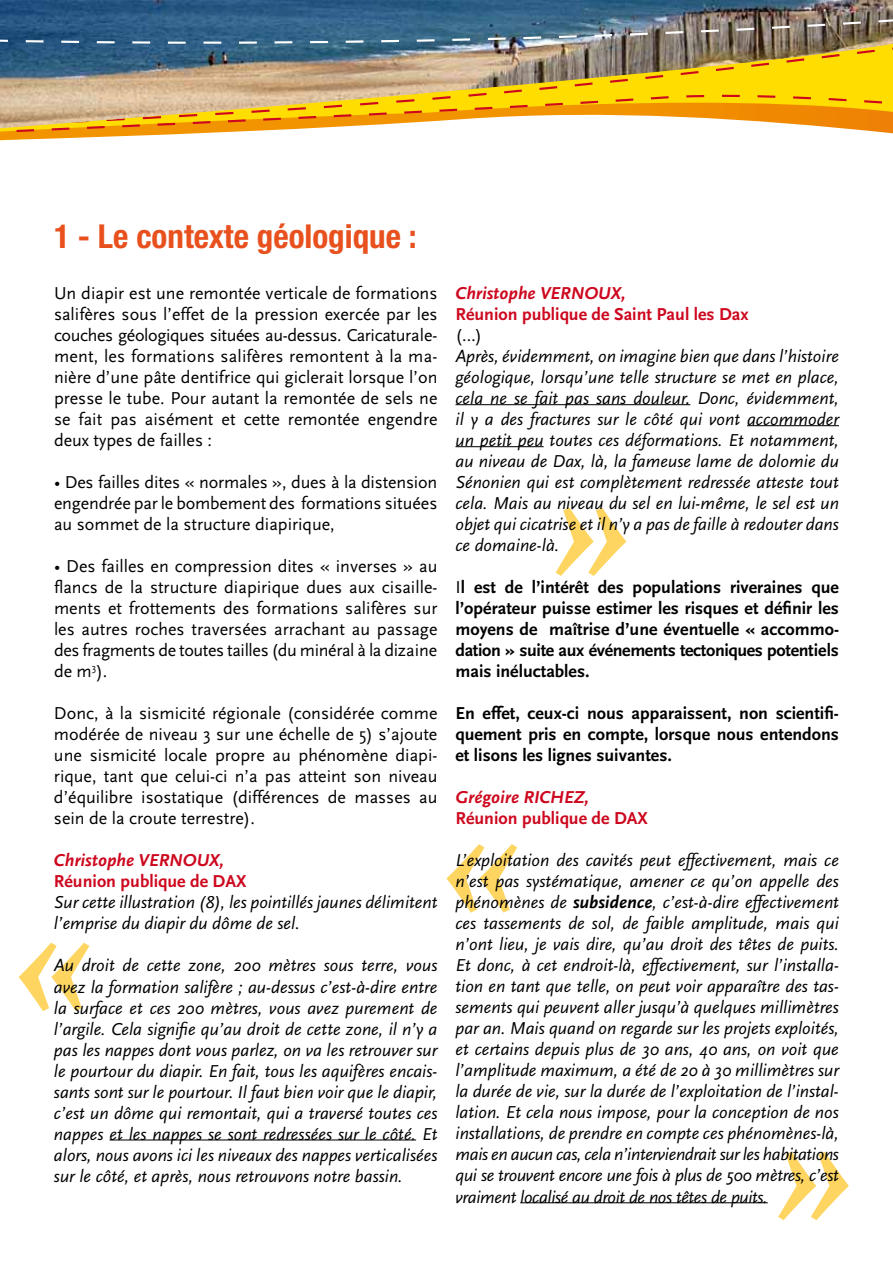
<style>
.page{position:relative;width:893px;height:1263px;background:#fff}
.page>*{position:absolute;margin:0;border:0;box-sizing:border-box;transform-origin:0 0}
.t1{font:700 condensed 33px "Helvetica Neue";color:#e8511e}
.t2{font:italic 18px/21px "Scala Sans";color:#000;text-align:justify}
.t3{font:18px/21px "Scala Sans";color:#000;text-align:justify}
.t4{font:700 18px/21px "Scala Sans";color:#000;text-align:justify}
.t5{font:700 18px "Scala Sans";color:#cd071e}
.t6{font:italic 700 18px "Scala Sans";color:#cd071e}
.s1{font-weight:400}
.s2{font-weight:700}
</style>
<div class="page">
<svg style="left:19px;top:943px;width:70px;height:68px"></svg>
<svg style="left:446px;top:844px;width:71px;height:69px"></svg>
<svg style="left:556px;top:507px;width:70px;height:69px"></svg>
<svg style="left:778px;top:1152px;width:71px;height:68px"></svg>
<svg style="left:0;top:132px;width:893px;height:8px"></svg>
<svg style="left:0;top:128px;width:893px;height:4px"></svg>
<img style="left:0;top:62px;width:893px;height:66px">
<img style="left:0;top:0;width:893px;height:62px">
<hr style="left:109px;top:1139px;width:307px;height:1px;background:#000">
<hr style="left:455px;top:404px;width:235px;height:1px;background:#000">
<hr style="left:747px;top:425px;width:92px;height:1px;background:#000">
<hr style="left:455px;top:446px;width:89px;height:1px;background:#000">
<hr style="left:520px;top:1202px;width:248px;height:1px;background:#000">
<h1 class="t1" style="left:54px;top:216px;width:364px">1 - Le contexte géologique :</h1>
<p class="t3" style="left:54px;top:283px;width:385px">Un diapir est une remontée verticale de formations salifères sous l’effet de la pression exercée par les couches géologiques situées au-dessus. Caricaturale&shy;ment, les formations salifères remontent à la ma&shy;nière d’une pâte dentifrice qui giclerait lorsque l’on presse le tube. Pour autant la remontée de sels ne se fait pas aisément et cette remontée engendre deux types de failles :</p>
<p class="t3" style="left:54px;top:472px;width:385px">• Des failles dites « normales », dues à la distension engendrée par le bombement des formations situées au sommet de la structure diapirique,</p>
<p class="t3" style="left:54px;top:556px;width:385px">• Des failles en compression dites « inverses » au flancs de la structure diapirique dues aux cisaille&shy;ments et frottements des formations salifères sur les autres roches traversées arrachant au passage des fragments de toutes tailles (du minéral à la dizaine de m<sup>3</sup>).</p>
<p class="t3" style="left:54px;top:703px;width:385px">Donc, à la sismicité régionale (considérée comme modérée de niveau 3 sur une échelle de 5) s’ajoute une sismicité locale propre au phénomène diapi&shy;rique, tant que celui-ci n’a pas atteint son niveau d’équilibre isostatique (différences de masses au sein de la croute terrestre).</p>
<p class="t6" style="left:54px;top:851px;width:172px">Christophe VERNOUX,</p>
<p class="t5" style="left:54px;top:872px;width:194px">Réunion publique de DAX</p>
<p class="t2" style="left:54px;top:892px;width:385px">Sur cette illustration (8), les pointillés jaunes délimitent l’emprise du diapir du dôme de sel.</p>
<p class="t2" style="left:54px;top:955px;width:385px">Au droit de cette zone, 200 mètres sous terre, vous avez la formation salifère ; au-dessus c’est-à-dire entre la surface et ces 200 mètres, vous avez purement de l’argile. Cela signifie qu’au droit de cette zone, il n’y a pas les nappes dont vous parlez, on va les retrouver sur le pourtour du diapir. En fait, tous les aquifères encais&shy;sants sont sur le pourtour. Il faut bien voir que le diapir, c’est un dôme qui remontait, qui a traversé toutes ces nappes et les nappes se sont redressées sur le côté. Et alors, nous avons ici les niveaux des nappes verticalisées sur le côté, et après, nous retrouvons notre bassin.</p>
<p class="t6" style="left:455px;top:284px;width:172px">Christophe VERNOUX,</p>
<p class="t5" style="left:455px;top:305px;width:295px">Réunion publique de Saint Paul les Dax</p>
<p class="t3" style="left:455px;top:325px;width:28px">(…)</p>
<p class="t2" style="left:455px;top:346px;width:385px">Après, évidemment, on imagine bien que dans l’histoire géologique, lorsqu’une telle structure se met en place, cela ne se fait pas sans douleur. Donc, évidemment, il y a des fractures sur le côté qui vont accommoder un petit peu toutes ces déformations. Et notamment, au niveau de Dax, là, la fameuse lame de dolomie du Sénonien qui est complètement redressée atteste tout cela. Mais au niveau du sel en lui-même, le sel est un objet qui cicatrise et il n’y a pas de faille à redouter dans ce domaine-là.</p>
<p class="t4" style="left:455px;top:577px;width:385px"><span class="s1">I</span>l est de l’intérêt des populations riveraines que l’opérateur puisse estimer les risques et définir les moyens de maîtrise d’une éventuelle « accommo&shy;dation » suite aux événements tectoniques potentiels mais inéluctables.</p>
<p class="t4" style="left:455px;top:703px;width:385px">En effet, ceux-ci nous apparaissent, non scientifi&shy;quement pris en compte, lorsque nous entendons et lisons les lignes suivantes.</p>
<p class="t6" style="left:455px;top:788px;width:135px">Grégoire RICHEZ,</p>
<p class="t5" style="left:455px;top:809px;width:194px">Réunion publique de DAX</p>
<p class="t2" style="left:455px;top:850px;width:385px">L’exploitation des cavités peut effectivement, mais ce n’est pas systématique, amener ce qu’on appelle des phénomènes de <span class="s2">subsidence</span>, c’est-à-dire effectivement ces tassements de sol, de faible amplitude, mais qui n’ont lieu, je vais dire, qu’au droit des têtes de puits.<br>Et donc, à cet endroit-là, effectivement, sur l’installa&shy;tion en tant que telle, on peut voir apparaître des tas&shy;sements qui peuvent aller jusqu’à quelques millimètres par an. Mais quand on regarde sur les projets exploités, et certains depuis plus de 30 ans, 40 ans, on voit que l’amplitude maximum, a été de 20 à 30 millimètres sur la durée de vie, sur la durée de l’exploitation de l’instal&shy;lation. Et cela nous impose, pour la conception de nos installations, de prendre en compte ces phénomènes-là, mais en aucun cas, cela n’interviendrait sur les habitations qui se trouvent encore une fois à plus de 500 mètres, c’est vraiment localisé au droit de nos têtes de puits.</p>
</div>
